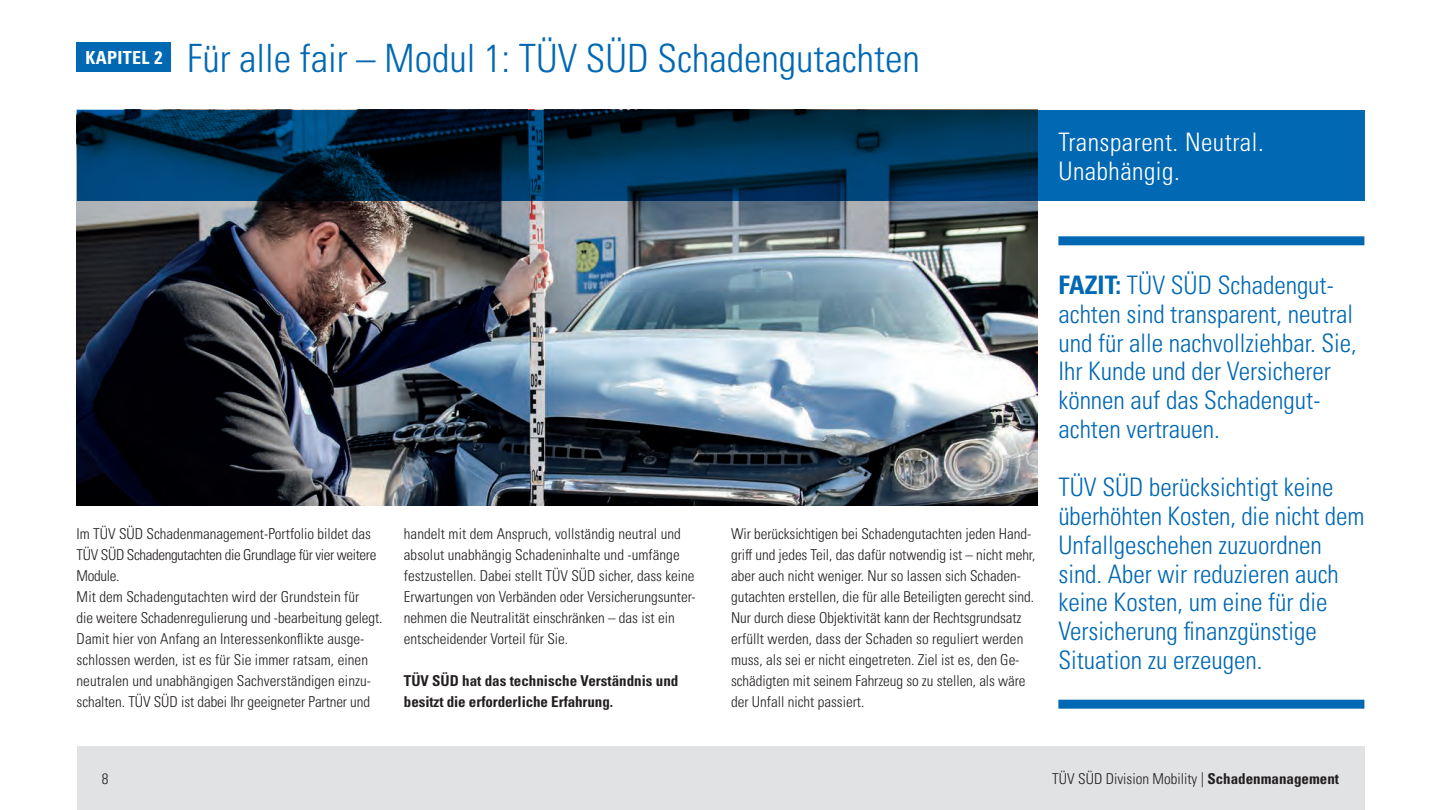
<style>
.page{position:relative;width:1441px;height:810px;background:#fff}
.page>*{position:absolute;margin:0;border:0;box-sizing:border-box;transform-origin:0 0}
.t1{font:39px "Univers LTCYR 47 Light Cond";color:#0168b3}
.t2{font:25.5px/28.8px "Univers LTCYR 47 Light Cond";color:#0168b3}
.t3{font:25.5px/28.8px "Univers LTCYR 47 Light Cond";letter-spacing:.02em;color:#fff}
.t4{font:18px "Univers LTCYR 67 Bold Cond";letter-spacing:.02em;color:#fff}
.t5{font:15px/21px "Univers LTCYR 47 Light Cond";color:#231f20}
.t6{font:15px/21px "Univers LTCYR 67 Bold Cond";color:#231f20}
.s1{font-family:"Univers LTCYR 67 Bold Cond"}
</style>
<div class="page">
<img style="left:77px;top:201px;width:959px;height:304px">
<div style="left:77px;top:43px;width:94px;height:29px;background:#0168b3"></div>
<div style="left:1058px;top:236px;width:305px;height:9px;background:#0168b3"></div>
<div style="left:1058px;top:700px;width:305px;height:9px;background:#0168b3"></div>
<svg style="left:77px;top:110px;width:1286px;height:91px;background:#003a64"></svg>
<div style="left:77px;top:747px;width:1286px;height:63px;background:#e1e2e4"></div>
<p class="t4" style="left:85px;top:47px;width:78px">KAPITEL 2</p>
<h1 class="t1" style="left:187px;top:31px;width:733px">Für alle fair – Modul 1: TÜV SÜD Schadengutachten</h1>
<h2 class="t3" style="left:1058px;top:126px;width:207px">Transparent. Neutral.<br>Unabhängig.</h2>
<p class="t5" style="left:77px;top:523px;width:307px">Im TÜV SÜD Schadenmanagement-Portfolio bildet das TÜV SÜD Schadengutachten die Grundlage für vier weitere Module.<br>Mit dem Schadengutachten wird der Grundstein für<br>die weitere Schadenregulierung und -bearbeitung gelegt.<br>Damit hier von Anfang an Interessenkonflikte ausge&shy;schlossen werden, ist es für Sie immer ratsam, einen neutralen und unabhängigen Sachverständigen einzu&shy;schalten. TÜV SÜD ist dabei Ihr geeigneter Partner und</p>
<p class="t5" style="left:404px;top:523px;width:293px">handelt mit dem Anspruch, vollständig neutral und absolut unabhängig Schadeninhalte und -umfänge festzustellen. Dabei stellt TÜV SÜD sicher, dass keine Erwartungen von Verbänden oder Versicherungsunter&shy;nehmen die Neutralität einschränken – das ist ein entscheidender Vorteil für Sie.</p>
<p class="t6" style="left:404px;top:670px;width:276px">TÜV SÜD hat das technische Verständnis und besitzt die erforderliche Erfahrung.</p>
<p class="t5" style="left:731px;top:523px;width:306px">Wir berücksichtigen bei Schadengutachten jeden Hand&shy;griff und jedes Teil, das dafür notwendig ist – nicht mehr, aber auch nicht weniger. Nur so lassen sich Schaden&shy;gutachten erstellen, die für alle Beteiligten gerecht sind.<br>Nur durch diese Objektivität kann der Rechtsgrundsatz erfüllt werden, dass der Schaden so reguliert werden muss, als sei er nicht eingetreten. Ziel ist es, den Ge&shy;schädigten mit seinem Fahrzeug so zu stellen, als wäre der Unfall nicht passiert.</p>
<h2 class="t2" style="left:1058px;top:269px;width:300px"><span class="s1">FAZIT:</span> TÜV SÜD Schadengut&shy;achten sind transparent, neutral und für alle nachvollziehbar. Sie,<br>Ihr Kunde und der Versicherer können auf das Schadengut&shy;achten vertrauen.</h2>
<h2 class="t2" style="left:1058px;top:471px;width:307px">TÜV SÜD berücksichtigt keine überhöhten Kosten, die nicht dem<br>Unfallgeschehen zuzuordnen sind. Aber wir reduzieren auch keine Kosten, um eine für die<br>Versicherung finanzgünstige<br>Situation zu erzeugen.</h2>
<p class="t5" style="left:102px;top:768px;width:8px">8</p>
<p class="t5" style="left:1052px;top:768px;width:288px">TÜV SÜD Division Mobility | <span class="s1">Schadenmanagement</span></p>
</div>
